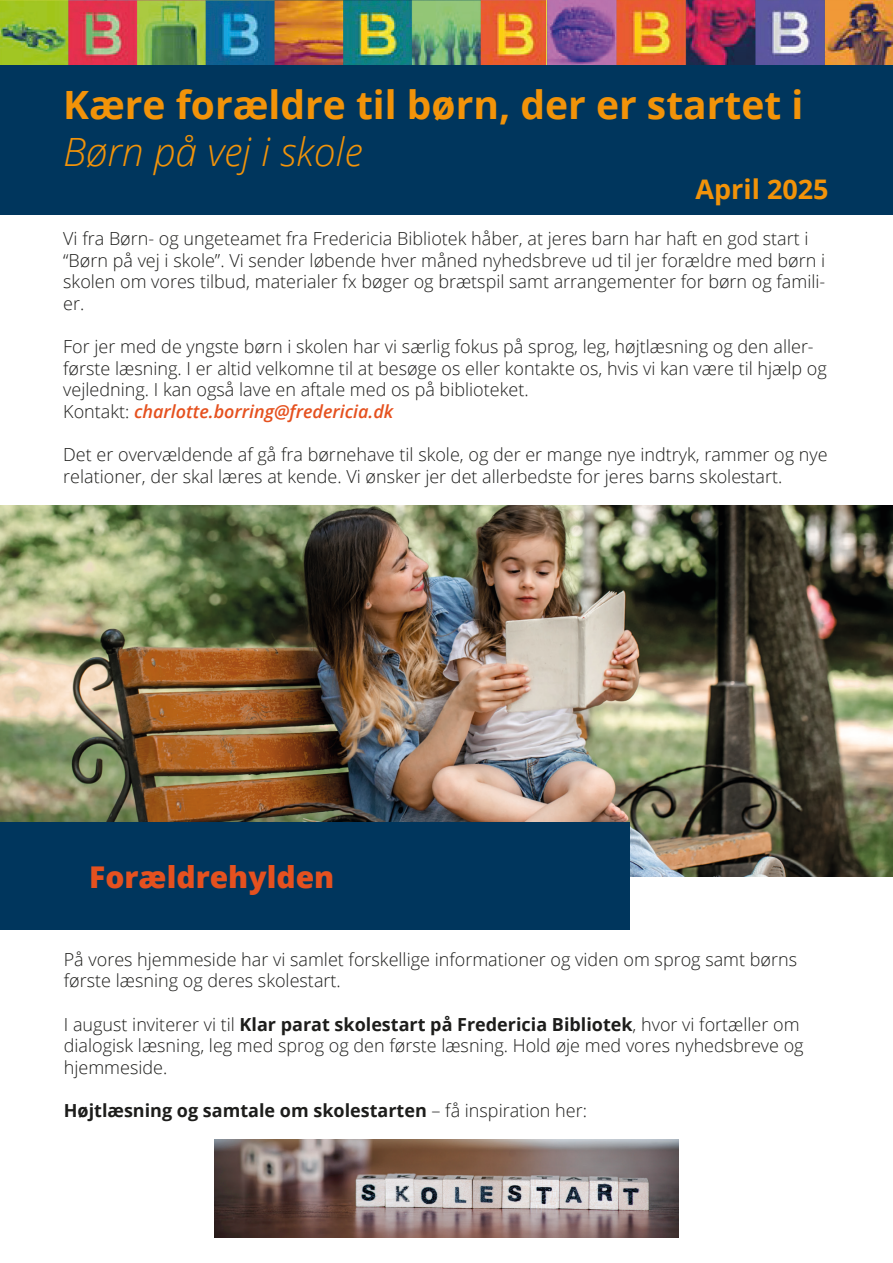
<style>
.page{position:relative;width:893px;height:1263px;background:#fff}
.page>*{position:absolute;margin:0;border:0;box-sizing:border-box;transform-origin:0 0}
.t1{font:700 39px/46.8px "Open Sans";color:#f29309}
.t2{font:800 30px "Open Sans";color:#e5511f}
.t3{font:700 27px "Open Sans";color:#f29309}
.t4{font:300 18px/21.6px "Open Sans";color:#1d1d1b}
.t5{font:700 18px "Open Sans";color:#1d1d1b}
.t6{font:italic 600 18px "Open Sans";color:#e5511f}
.s1{font-weight:300;font-style:italic}
.s2{font-weight:300;font-style:normal;color:#1d1d1b}
.s3{font-weight:700}
.s4{font-weight:300}
</style>
<div class="page">
<div style="left:0;top:11px;width:893px;height:204px;background:#00365d"></div>
<img style="left:0;top:0;width:547px;height:65px">
<img style="left:547px;top:0;width:346px;height:65px">
<img style="left:0;top:505px;width:893px;height:371px">
<div style="left:0;top:822px;width:629px;height:108px;background:#00365d"></div>
<img style="left:214px;top:1140px;width:465px;height:97px">
<p class="t1" style="left:63px;top:81px;width:742px">Kære forældre til børn, der er startet i<br><span class="s1">Børn på vej i skole</span></p>
<p class="t3" style="left:695px;top:170px;width:135px">April 2025</p>
<p class="t4" style="left:63px;top:227px;width:763px">Vi fra Børn- og ungeteamet fra Fredericia Bibliotek håber, at jeres barn har haft en god start i “Børn på vej i skole”. Vi sender løbende hver måned nyhedsbreve ud til jer forældre med børn i skolen om vores tilbud, materialer fx bøger og brætspil samt arrangementer for børn og famili&shy;er.</p>
<p class="t4" style="left:63px;top:335px;width:765px">For jer med de yngste børn i skolen har vi særlig fokus på sprog, leg, højtlæsning og den aller&shy;første læsning. I er altid velkomne til at besøge os eller kontakte os, hvis vi kan være til hjælp og vejledning. I kan også lave en aftale med os på biblioteket.</p>
<p class="t6" style="left:63px;top:399px;width:332px"><span class="s2">Kontakt:</span> charlotte.borring@fredericia.dk</p>
<p class="t4" style="left:63px;top:443px;width:766px">Det er overvældende af gå fra børnehave til skole, og der er mange nye indtryk, rammer og nye relationer, der skal læres at kende. Vi ønsker jer det allerbedste for jeres barns skolestart.</p>
<p class="t2" style="left:89px;top:854px;width:247px">Forældrehylden</p>
<p class="t4" style="left:64px;top:948px;width:735px">På vores hjemmeside har vi samlet forskellige informationer og viden om sprog samt børns første læsning og deres skolestart.</p>
<p class="t4" style="left:64px;top:1013px;width:741px">I august inviterer vi til <span class="s3">Klar parat skolestart på Fredericia Bibliotek</span>, hvor vi fortæller om dialogisk læsning, leg med sprog og den første læsning. Hold øje med vores nyhedsbreve og hjemmeside.</p>
<p class="t5" style="left:64px;top:1098px;width:525px">Højtlæsning og samtale om skolestarten <span class="s4">– få inspiration her:</span></p>
</div>
